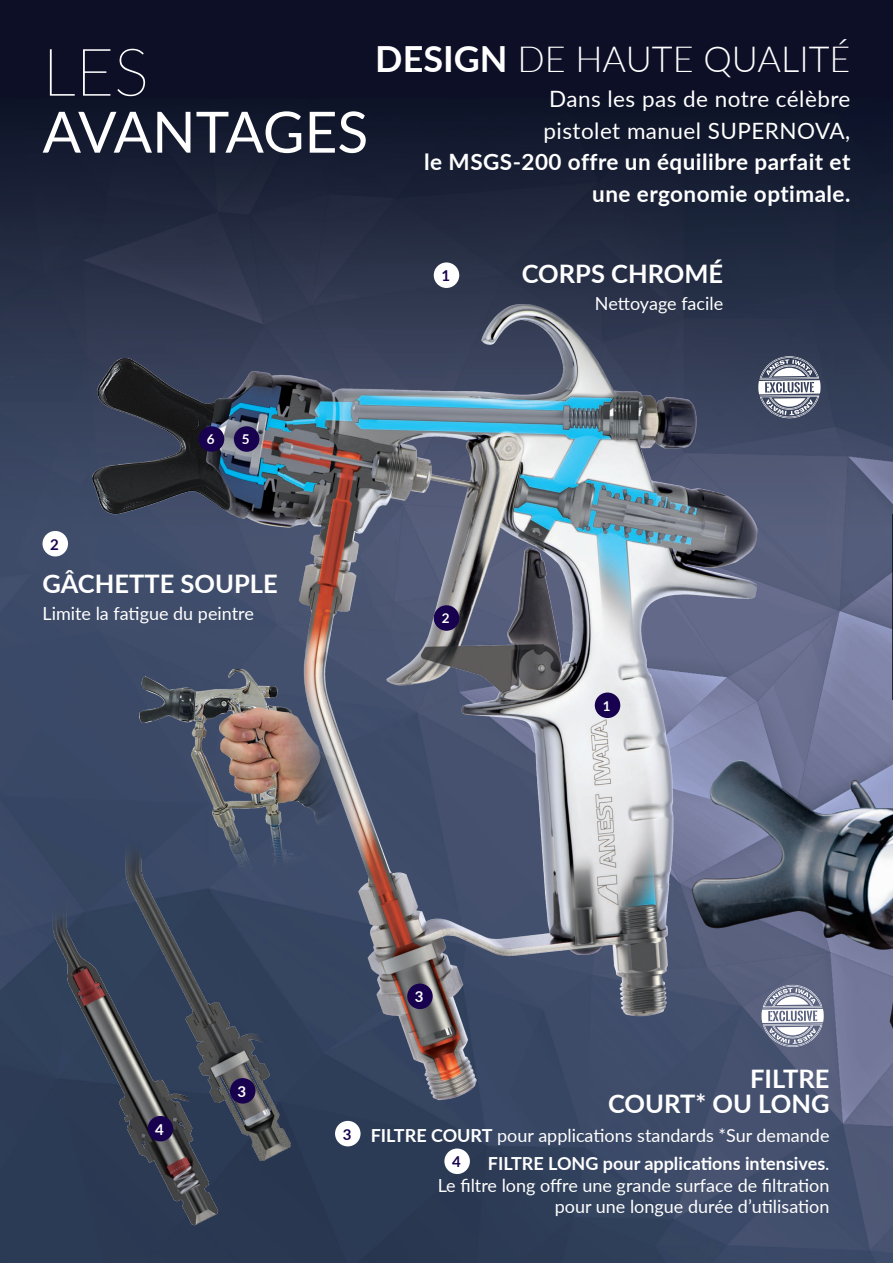
<style>
.page{position:relative;width:893px;height:1263px;background:#fff}
.page>*{position:absolute;margin:0;border:0;box-sizing:border-box;transform-origin:0 0}
.t1{font:100 66px "Lato";color:#fff}
.t2{font:57px "Lato";letter-spacing:-.01em;color:#fff}
.t3{font:300 36px "Lato";color:#fff}
.t4{font:700 25.5px/25.5px "Lato";color:#fff;text-align:right}
.t5{font:700 22.5px/31.5px "Lato";letter-spacing:.02em;color:#fff;text-align:right}
.t6{font:22.5px/31.5px "Lato";letter-spacing:.02em;color:#fff}
.t7{font:18px/21.6px "Lato";color:#fff;text-align:right}
.t8{font:700 18px/28.5px "Lato";color:#fff;text-align:right}
.t9{font:700 15px "Lato";color:#18024f}
.t10{font:700 15px "Lato";color:#fff}
.t11{font:700 13.5px "Lato";color:#fff}
.s1{font-weight:700}
.s2{font-weight:400}
</style>
<div class="page">
<img style="left:0;top:0;width:893px;height:1263px">
<img style="left:892px;top:514px;width:1px;height:186px">
<img style="left:22px;top:285px;width:762px;height:838px">
<svg style="left:758px;top:356px;width:63px;height:63px"></svg>
<div style="left:595px;top:692px;width:25px;height:26px;background:#18024f;border-radius:50%"></div>
<div style="left:434px;top:605px;width:25px;height:26px;background:#18024f;border-radius:50%"></div>
<div style="left:234px;top:426px;width:25px;height:26px;background:#18024f;border-radius:50%"></div>
<div style="left:199px;top:426px;width:25px;height:26px;background:#18024f;border-radius:50%"></div>
<div style="left:434px;top:262px;width:25px;height:26px;background:#fff;border-radius:50%"></div>
<div style="left:43px;top:531px;width:25px;height:25px;background:#fff;border-radius:50%"></div>
<img style="left:139px;top:669px;width:258px;height:216px">
<img style="left:35px;top:812px;width:302px;height:435px">
<img style="left:692px;top:726px;width:201px;height:537px">
<svg style="left:761px;top:985px;width:63px;height:62px"></svg>
<div style="left:444px;top:1148px;width:26px;height:26px;background:#fff;border-radius:50%"></div>
<div style="left:335px;top:1121px;width:26px;height:25px;background:#fff;border-radius:50%"></div>
<div style="left:407px;top:983px;width:26px;height:26px;background:#18024f;border-radius:50%"></div>
<div style="left:148px;top:1116px;width:25px;height:25px;background:#18024f;border-radius:50%"></div>
<div style="left:230px;top:1078px;width:25px;height:25px;background:#18024f;border-radius:50%"></div>
<h1 class="t1" style="left:43px;top:27px;width:108px">LES</h1>
<h2 class="t2" style="left:43px;top:91px;width:327px">AVANTAGES</h2>
<h3 class="t3" style="left:375px;top:34px;width:477px"><span class="s1">DESIGN</span> DE HAUTE QUALITÉ</h3>
<p class="t6" style="left:543px;top:82px;width:308px">Dans les pas de notre célèbre pistolet manuel SUPERNOVA,</p>
<p class="t5" style="left:424px;top:145px;width:428px">le MSGS-200 offre un équilibre parfait et une ergonomie optimale.</p>
<p class="t9" style="left:441px;top:265px;width:10px">1</p>
<h3 class="t4" style="left:522px;top:260px;width:203px">CORPS CHROMÉ</h3>
<p class="t7" style="left:595px;top:292px;width:130px">Nettoyage facile</p>
<p class="t9" style="left:50px;top:533px;width:10px">2</p>
<p class="t11" style="left:207px;top:430px;width:9px">6</p>
<p class="t11" style="left:242px;top:430px;width:9px">5</p>
<h3 class="t4" style="left:43px;top:570px;width:237px">GÂCHETTE SOUPLE</h3>
<p class="t7" style="left:43px;top:602px;width:213px">Limite la fatigue du peintre</p>
<p class="t11" style="left:442px;top:609px;width:9px">2</p>
<p class="t11" style="left:603px;top:696px;width:9px">1</p>
<p class="t10" style="left:415px;top:986px;width:10px">3</p>
<p class="t10" style="left:155px;top:1118px;width:10px">4</p>
<p class="t10" style="left:238px;top:1080px;width:10px">3</p>
<p class="t9" style="left:343px;top:1123px;width:10px">3</p>
<h3 class="t4" style="left:608px;top:1064px;width:223px">FILTRE<br>COURT* OU LONG</h3>
<p class="t8" style="left:371px;top:1120px;width:460px">FILTRE COURT <span class="s2">pour applications standards *Sur demande<br></span>FILTRE LONG pour applications intensives<span class="s2">.</span></p>
<p class="t7" style="left:438px;top:1174px;width:393px">Le filtre long offre une grande surface de filtration pour une longue durée d’utilisation</p>
<p class="t9" style="left:452px;top:1151px;width:10px">4</p>
</div>
